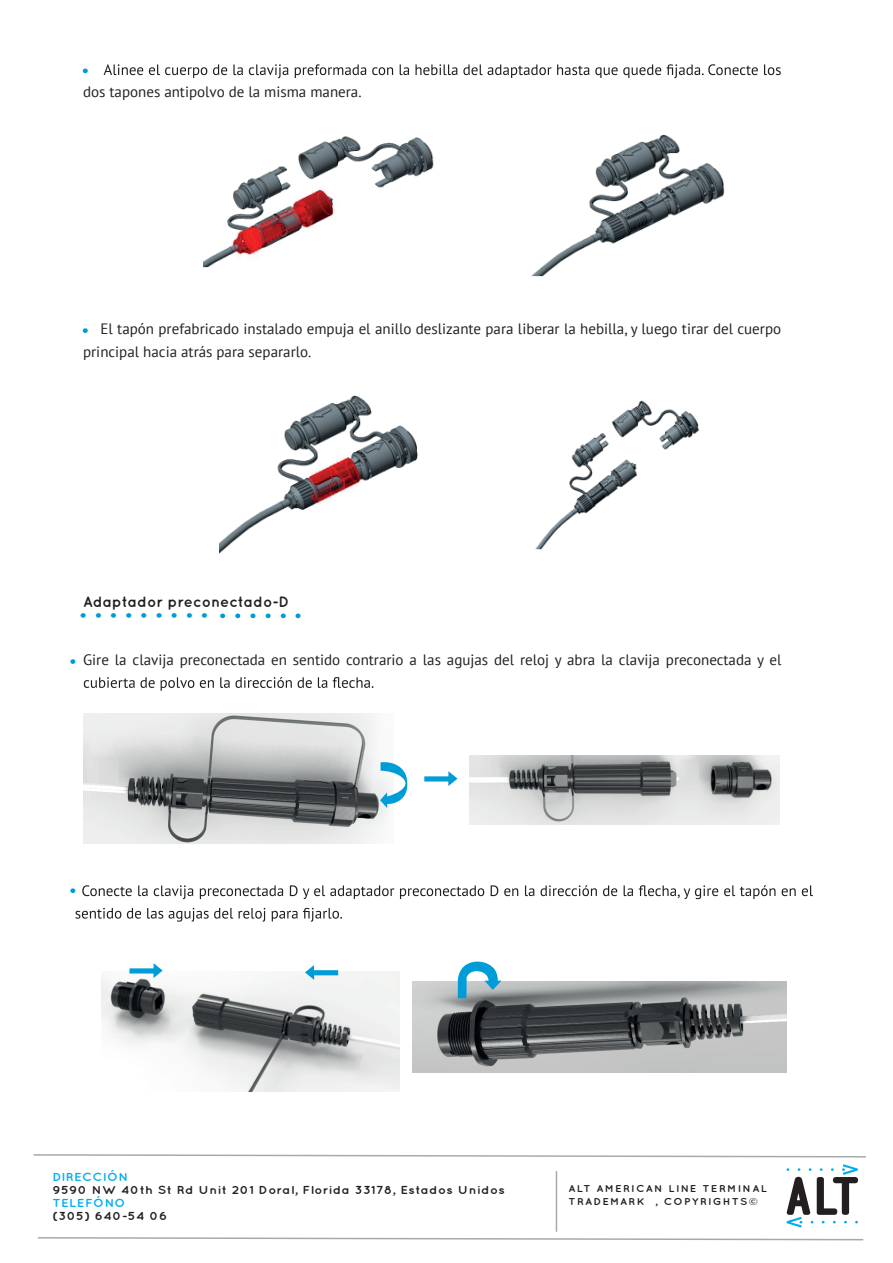
<style>
.page{position:relative;width:893px;height:1263px;background:#fff}
.page>*{position:absolute;margin:0;border:0;box-sizing:border-box;transform-origin:0 0}
.t1{font:300 18.75px "Quicksand";color:#009cd7;scale:1.08 1}
.t2{font:15px/22.5px "PT Sans";color:#231f20}
.t3{font:700 15px "Quicksand";color:#231f20}
.t4{font:700 11.55px "Quicksand";letter-spacing:.04em;color:#231f20;scale:1.11 1}
.t5{font:700 11.55px "Quicksand";letter-spacing:.04em;color:#00aeef;scale:1.11 1}
.t6{font:700 9.9px/13.2px "Quicksand";letter-spacing:.125em;color:#231f20;scale:1.11 1}
</style>
<div class="page">
<svg style="left:84px;top:677px;width:289px;height:14px"></svg>
<svg style="left:104px;top:64px;width:677px;height:14px"></svg>
<img style="left:203px;top:136px;width:231px;height:131px">
<img style="left:531px;top:134px;width:194px;height:143px">
<img style="left:220px;top:395px;width:198px;height:158px">
<img style="left:535px;top:400px;width:164px;height:149px">
<img style="left:83px;top:713px;width:306px;height:131px">
<img style="left:470px;top:755px;width:309px;height:69px">
<svg style="left:83px;top:69px;width:5px;height:4px"></svg>
<svg style="left:83px;top:328px;width:5px;height:5px"></svg>
<svg style="left:220px;top:613px;width:5px;height:5px"></svg>
<svg style="left:235px;top:613px;width:5px;height:5px"></svg>
<svg style="left:250px;top:613px;width:5px;height:5px"></svg>
<svg style="left:266px;top:613px;width:5px;height:5px"></svg>
<svg style="left:70px;top:659px;width:5px;height:5px"></svg>
<svg style="left:70px;top:888px;width:5px;height:5px"></svg>
<svg style="left:281px;top:613px;width:5px;height:5px"></svg>
<svg style="left:295px;top:613px;width:5px;height:5px"></svg>
<svg style="left:424px;top:771px;width:33px;height:15px"></svg>
<svg style="left:380px;top:761px;width:27px;height:47px"></svg>
<img style="left:101px;top:971px;width:299px;height:121px">
<svg style="left:82px;top:885px;width:731px;height:14px"></svg>
<svg style="left:75px;top:908px;width:267px;height:14px"></svg>
<img style="left:413px;top:982px;width:373px;height:90px">
<svg style="left:129px;top:963px;width:34px;height:15px"></svg>
<svg style="left:305px;top:965px;width:33px;height:15px"></svg>
<svg style="left:458px;top:961px;width:43px;height:37px"></svg>
<svg style="left:33px;top:1154px;width:833px;height:4px"></svg>
<svg style="left:37px;top:1237px;width:827px;height:4px"></svg>
<hr style="left:556px;top:1171px;width:1px;height:61px;background:#a5aaa7">
<svg style="left:786px;top:1164px;width:72px;height:63px"></svg>
<p class="t2" style="left:83px;top:81px;width:280px">dos tapones antipolvo de la misma manera.</p>
<p class="t2" style="left:83px;top:317px;width:700px;text-indent:17px">El tapón prefabricado instalado empuja el anillo deslizante para liberar la hebilla, y luego tirar del cuerpo principal hacia atrás para separarlo.</p>
<p class="t3" style="left:83px;top:592px;width:208px">Adaptador preconectado-D</p>
<p class="t1" style="left:80px;top:601px;width:120px">• • • • • • • • •</p>
<p class="t2" style="left:83px;top:648px;width:700px">Gire la clavija preconectada en sentido contrario a las agujas del reloj y abra la clavija preconectada y el</p>
<p class="t5" style="left:52px;top:1170px;width:70px">DIRECCIÓN</p>
<p class="t4" style="left:52px;top:1183px;width:409px">9590 NW 40th St Rd Unit 201 Doral, Florida 33178, Estados Unidos</p>
<p class="t5" style="left:52px;top:1196px;width:67px">TELEFÓNO</p>
<p class="t4" style="left:52px;top:1209px;width:105px">(305) 640-54 06</p>
<p class="t6" style="left:568px;top:1182px;width:180px">ALT AMERICAN LINE TERMINAL<br>TRADEMARK , COPYRIGHTS©</p>
</div>
